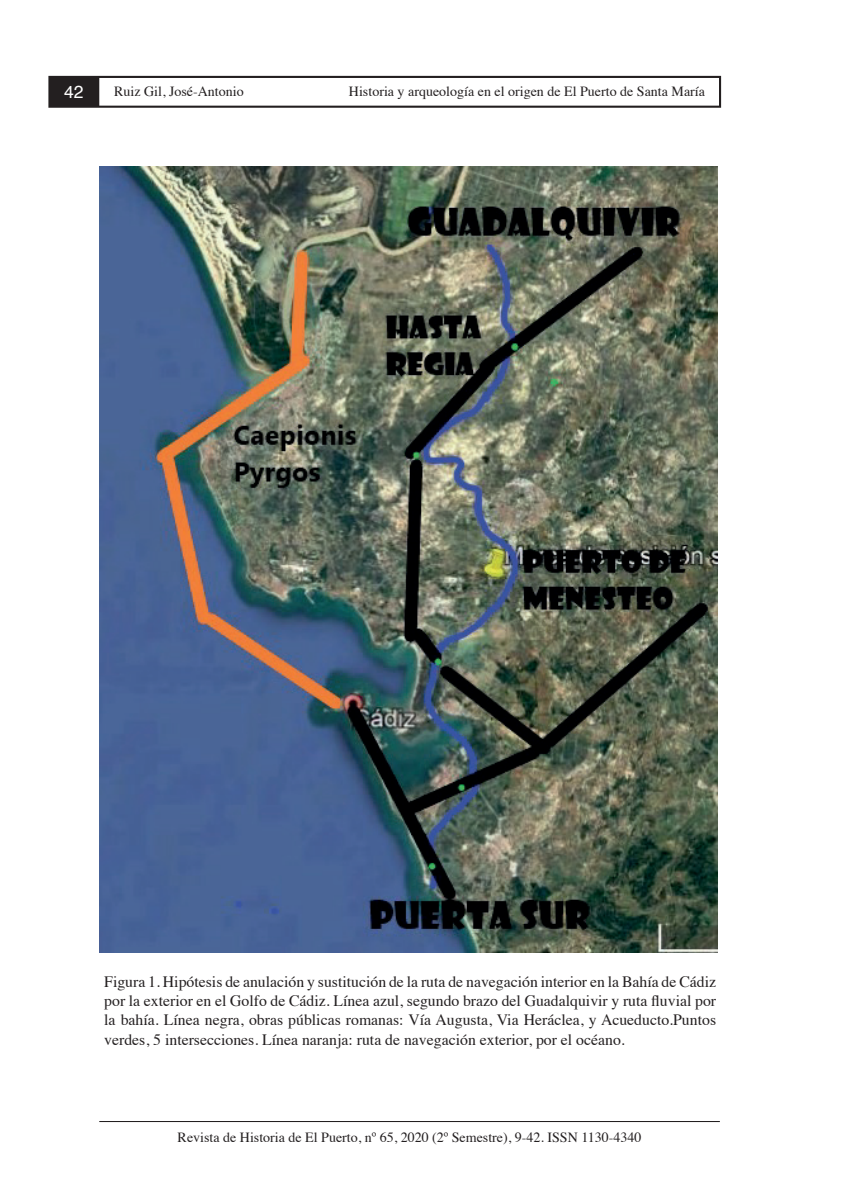
<style>
.page{position:relative;width:844px;height:1191px;background:#fff}
.page>*{position:absolute;margin:0;border:0;box-sizing:border-box;transform-origin:0 0}
.t1{font:17.5px "Helvetica";color:#fff}
.t2{font:15.75px/19.2px "Times";color:#231f20;text-align:justify}
.t3{font:14px "Times";color:#231f20}
</style>
<div class="page">
<hr style="left:99px;top:1121px;width:620px;height:1px;background:#231f20">
<svg style="left:48px;top:75px;width:674px;height:33px"></svg>
<img style="left:100px;top:167px;width:617px;height:785px">
<p class="t1" style="left:64px;top:79px;width:21px">42</p>
<p class="t3" style="left:114px;top:78px;width:131px">Ruiz Gil, José-Antonio</p>
<p class="t3" style="left:349px;top:78px;width:357px">Historia y arqueología en el origen de El Puerto de Santa María</p>
<p class="t2" style="left:104px;top:970px;width:613px">Figura 1. Hipótesis de anulación y sustitución de la ruta de navegación interior en la Bahía de Cádiz por la exterior en el Golfo de Cádiz. Línea azul, segundo brazo del Guadalquivir y ruta fluvial por la bahía. Línea negra, obras públicas romanas: Vía Augusta, Via Heráclea, y Acueducto.Puntos verdes, 5 intersecciones. Línea naranja: ruta de navegación exterior, por el océano.</p>
<p class="t3" style="left:178px;top:1124px;width:465px">Revista de Historia de El Puerto, nº 65, 2020 (2º Semestre), 9-42. ISSN 1130-4340</p>
</div>
